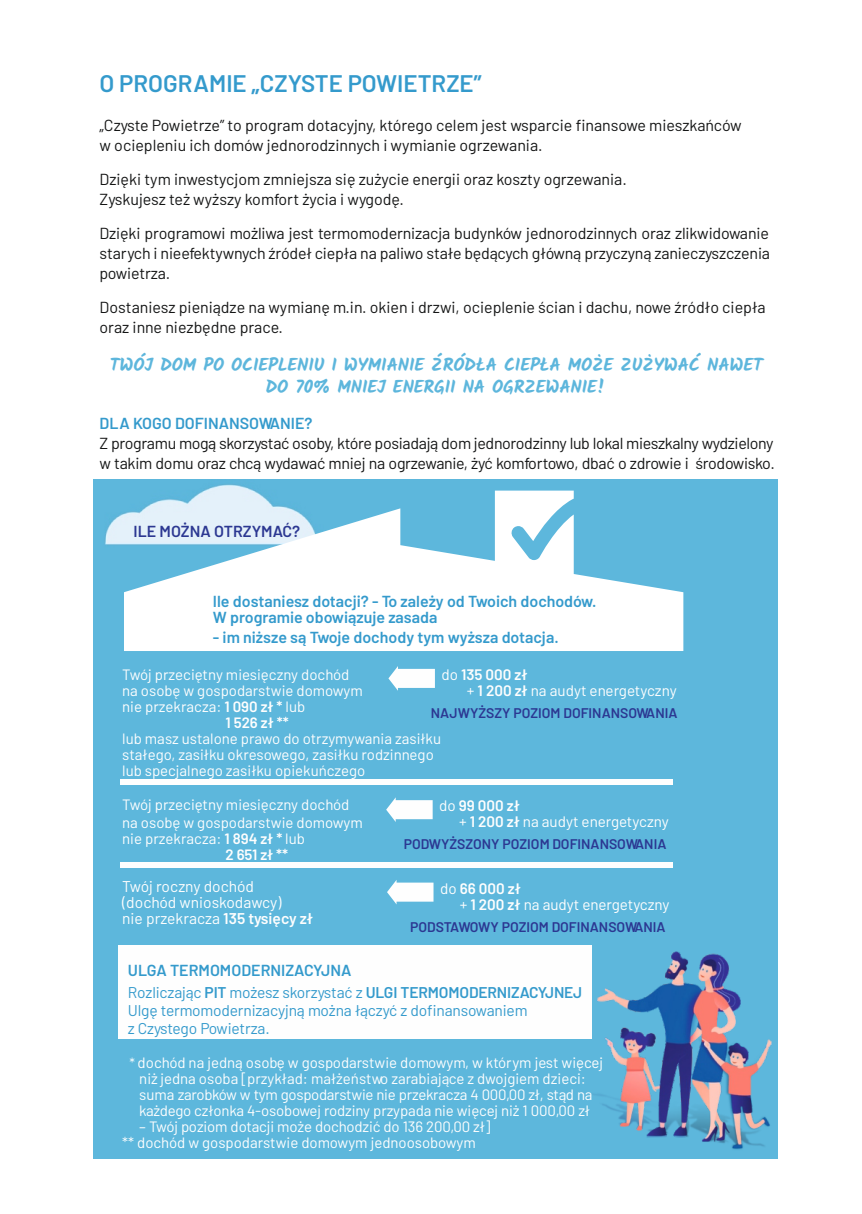
<style>
.page{position:relative;width:862px;height:1214px;background:#fff}
.page>*{position:absolute;margin:0;border:0;box-sizing:border-box;transform-origin:0 0}
.t1{font:600 24px "Barlow";color:#349acc}
.t2{font:700 18px/22px "Kalam";letter-spacing:-.01em;color:#5db6dc;text-align:center}
.t3{font:16px/20px "Barlow";letter-spacing:-.005em;color:#141515}
.t4{font:600 16px/16px "Barlow";color:#349acc}
.t5{font:600 16px "Barlow";color:#2c3892}
.t6{font:15.6px/18px "Barlow";letter-spacing:-.01em;color:#349acc}
.t7{font:15.6px/16px "Barlow";color:#fefefe}
.t8{font:15.2px/16px "Barlow";color:#fefefe}
.t9{font:15px/16px "Barlow";color:#fefefe}
.t10{font:600 15px "Barlow";color:#fefefe}
.t11{font:600 14px "Barlow";color:#2c3892}
.s1{font-weight:600}
.s2{font-size:14px}
</style>
<div class="page">
<div style="left:93px;top:479px;width:684px;height:679px;background:#5db7dc"></div>
<img style="left:577px;top:928px;width:201px;height:231px">
<div style="left:119px;top:945px;width:473px;height:93px;background:#fefefe"></div>
<svg style="left:124px;top:490px;width:559px;height:161px"></svg>
<div style="left:120px;top:778px;width:552px;height:6px;background:#fefefe"></div>
<div style="left:120px;top:862px;width:552px;height:5px;background:#fefefe"></div>
<svg style="left:386px;top:797px;width:47px;height:25px"></svg>
<svg style="left:388px;top:666px;width:47px;height:24px"></svg>
<svg style="left:387px;top:879px;width:46px;height:25px"></svg>
<h1 class="t1" style="left:100px;top:68px;width:384px">O PROGRAMIE „CZYSTE POWIETRZE”</h1>
<p class="t3" style="left:100px;top:115px;width:643px">„Czyste Powietrze” to program dotacyjny, którego celem jest wsparcie finansowe mieszkańców w ociepleniu ich domów jednorodzinnych i wymianie ogrzewania.</p>
<p class="t3" style="left:100px;top:169px;width:529px">Dzięki tym inwestycjom zmniejsza się zużycie energii oraz koszty ogrzewania.<br>Zyskujesz też wyższy komfort życia i wygodę.</p>
<p class="t3" style="left:100px;top:223px;width:672px;text-align:justify">Dzięki programowi możliwa jest termomodernizacja budynków jednorodzinnych oraz zlikwidowanie starych i nieefektywnych źródeł ciepła na paliwo stałe będących główną przyczyną zanieczyszczenia powietrza.</p>
<p class="t3" style="left:100px;top:297px;width:667px">Dostaniesz pieniądze na wymianę m.in. okien i drzwi, ocieplenie ścian i dachu, nowe źródło ciepła oraz inne niezbędne prace.</p>
<p class="t2" style="left:110px;top:354px;width:654px">TWÓJ DOM PO OCIEPLENIU I WYMIANIE ŹRÓDŁA CIEPŁA MOŻE ZUŻYWAĆ NAWET<br>DO 70% MNIEJ ENERGII NA OGRZEWANIE!</p>
<p class="t4" style="left:100px;top:415px;width:214px">DLA KOGO DOFINANSOWANIE?</p>
<p class="t3" style="left:100px;top:433px;width:677px">Z programu mogą skorzystać osoby, które posiadają dom jednorodzinny lub lokal mieszkalny wydzielony w takim domu oraz chcą wydawać mniej na ogrzewanie, żyć komfortowo, dbać o zdrowie i środowisko.</p>
<p class="t5" style="left:134px;top:521px;width:168px">ILE MOŻNA OTRZYMAĆ?</p>
<p class="t4" style="left:213px;top:593px;width:385px">Ile dostaniesz dotacji? - To zależy od Twoich dochodów.<br>W programie obowiązuje zasada</p>
<p class="t4" style="left:213px;top:629px;width:347px">- im niższe są Twoje dochody tym wyższa dotacja.</p>
<p class="t9" style="left:122px;top:665px;width:229px">Twój przeciętny miesięczny dochód</p>
<p class="t9" style="left:122px;top:681px;width:242px">na osobę w gospodarstwie domowym</p>
<p class="t9" style="left:122px;top:697px;width:184px">nie przekracza: <span class="s1">1 090 zł *</span> lub</p>
<p class="t10" style="left:225px;top:712px;width:65px">1 526 zł **</p>
<p class="t9" style="left:122px;top:729px;width:320px">lub masz ustalone prawo do otrzymywania zasiłku stałego, zasiłku okresowego, zasiłku rodzinnego lub specjalnego zasiłku opiekuńczego</p>
<p class="t9" style="left:122px;top:794px;width:242px;line-height:18px">Twój przeciętny miesięczny dochód na osobę w gospodarstwie domowym</p>
<p class="t9" style="left:225px;top:829px;width:81px;text-indent:-103px">nie przekracza: <span class="s1">1 894 zł *</span> lub<br><span class="s1">2 651 zł **</span></p>
<p class="t7" style="left:122px;top:877px;width:192px">Twój roczny dochód<br>(dochód wnioskodawcy)<br>nie przekracza <span class="s1">135 tysięcy zł</span></p>
<p class="t4" style="left:128px;top:961px;width:225px">ULGA TERMOMODERNIZACYJNA</p>
<p class="t6" style="left:128px;top:982px;width:456px">Rozliczając <span class="s1">PIT</span> możesz skorzystać z <span class="s1">ULGI TERMOMODERNIZACYJNEJ<br></span>Ulgę termomodernizacyjną można łączyć z dofinansowaniem<br>z Czystego Powietrza.</p>
<p class="t9" style="left:130px;top:1053px;width:475px;text-align:center"><span class="s2">*</span> dochód na jedną osobę w gospodarstwie domowym, w którym jest więcej niż jedna osoba [przykład: małżeństwo zarabiające z dwojgiem dzieci: suma zarobków w tym gospodarstwie nie przekracza 4 000,00 zł, stąd na każdego członka 4-osobowej rodziny przypada nie więcej niż 1 000,00 zł</p>
<p class="t9" style="left:122px;top:1117px;width:370px;text-indent:17px">– Twój poziom dotacji może dochodzić do 136 200,00 zł] ** dochód w gospodarstwie domowym jednoosobowym</p>
<p class="t8" style="left:467px;top:665px;width:211px;text-indent:-26px">do <span class="s1">135 000 zł<br></span>+ <span class="s1">1 200 zł</span> na audyt energetyczny</p>
<p class="t11" style="left:431px;top:703px;width:248px">NAJWYŻSZY POZIOM DOFINANSOWANIA</p>
<p class="t8" style="left:459px;top:797px;width:211px;text-indent:-20px">do <span class="s1">99 000 zł<br></span>+ <span class="s1">1 200 zł</span> na audyt energetyczny</p>
<p class="t11" style="left:404px;top:835px;width:264px">PODWYŻSZONY POZIOM DOFINANSOWANIA</p>
<p class="t8" style="left:460px;top:879px;width:211px;text-indent:-20px">do <span class="s1">66 000 zł<br></span>+ <span class="s1">1 200 zł</span> na audyt energetyczny</p>
<p class="t11" style="left:410px;top:917px;width:257px">PODSTAWOWY POZIOM DOFINANSOWANIA</p>
</div>
